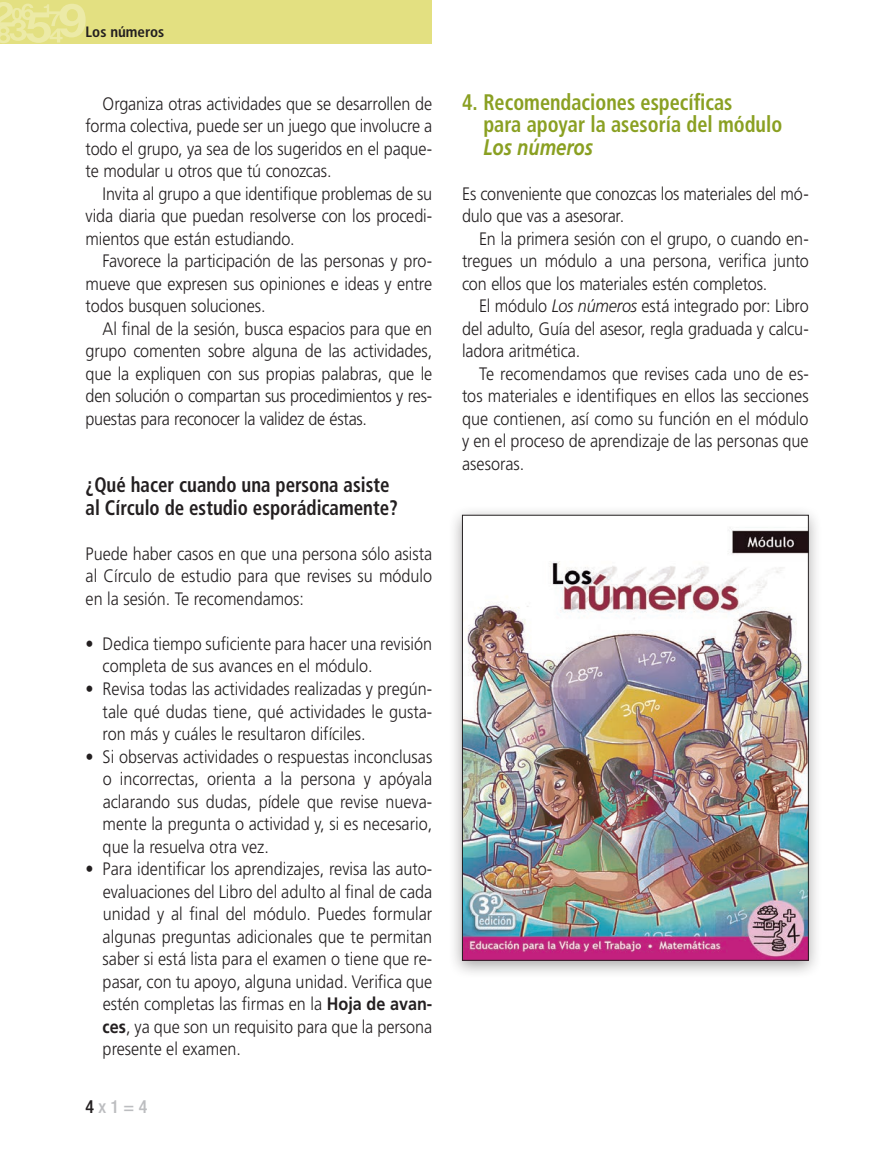
<style>
.page{position:relative;width:896px;height:1150px;background:#fff}
.page>*{position:absolute;margin:0;border:0;box-sizing:border-box;transform-origin:0 0}
.t1{font:700 condensed 22.5px/22.5px "Frutiger";color:#8aa022;scale:.9 1}
.t2{font:italic 700 22.5px "Frutiger";color:#8aa022;scale:.82 1}
.t3{font:700 condensed 21px/22.5px "Frutiger";color:#231f20;scale:.9 1}
.t4{font:300 18px/22.5px "Frutiger";letter-spacing:-.005em;color:#231f20;text-align:justify;scale:.9 1}
.t5{font:500 condensed 18px "Helvetica Neue LT Std";color:#bcbdc0}
.t6{font:700 condensed 15px "Frutiger";color:#231f20}
.s1{font-weight:700}
.s2{color:#231f20}
.s3{font-style:italic}
</style>
<div class="page">
<div style="left:0;top:0;width:432px;height:44px;background:#e3e081"></div>
<div style="left:448px;top:504px;width:374px;height:475px;background:#231f20;opacity:.4"></div>
<img style="left:464px;top:517px;width:342px;height:441px">
<div style="left:462px;top:515px;width:346px;height:445px;border:1px solid #231f20"></div>
<svg style="left:0;top:2px;width:86px;height:41px"></svg>
<p class="t6" style="left:86px;top:23px;width:80px">Los números</p>
<p class="t4" style="left:86px;top:92px;width:387px;text-indent:17px">Organiza otras actividades que se desarrollen de forma colectiva, puede ser un juego que involucre a todo el grupo, ya sea de los sugeridos en el paque&shy;te modular u otros que tú conozcas.</p>
<p class="t4" style="left:86px;top:182px;width:387px;text-indent:17px">Invita al grupo a que identifique problemas de su vida diaria que puedan resolverse con los procedi&shy;mientos que están estudiando.</p>
<p class="t4" style="left:86px;top:250px;width:386px;text-indent:17px">Favorece la participación de las personas y pro&shy;mueve que expresen sus opiniones e ideas y entre todos busquen soluciones.</p>
<p class="t4" style="left:86px;top:317px;width:387px;text-indent:17px">Al final de la sesión, busca espacios para que en grupo comenten sobre alguna de las actividades, que la expliquen con sus propias palabras, que le den solución o compartan sus procedimientos y res&shy;puestas para reconocer la validez de éstas.</p>
<p class="t3" style="left:86px;top:474px;width:348px">¿Qué hacer cuando una persona asiste al Círculo de estudio esporádicamente?</p>
<p class="t4" style="left:86px;top:542px;width:387px">Puede haber casos en que una persona sólo asista al Círculo de estudio para que revises su módulo en la sesión. Te recomendamos:</p>
<p class="t4" style="left:103px;top:632px;width:368px;text-indent:-17px">• Dedica tiempo suficiente para hacer una revisión completa de sus avances en el módulo.</p>
<p class="t4" style="left:103px;top:677px;width:368px;text-indent:-17px">• Revisa todas las actividades realizadas y pregún&shy;tale qué dudas tiene, qué actividades le gusta&shy;ron más y cuáles le resultaron difíciles.</p>
<p class="t4" style="left:103px;top:745px;width:368px;text-indent:-17px">• Si observas actividades o respuestas inconclusas o incorrectas, orienta a la persona y apóyala aclarando sus dudas, pídele que revise nueva&shy;mente la pregunta o actividad y, si es necesario, que la resuelva otra vez.</p>
<p class="t4" style="left:103px;top:857px;width:368px;text-indent:-17px">• Para identificar los aprendizajes, revisa las auto&shy;evaluaciones del Libro del adulto al final de cada unidad y al final del módulo. Puedes formular algunas preguntas adicionales que te permitan saber si está lista para el examen o tiene que re&shy;pasar, con tu apoyo, alguna unidad. Verifica que estén completas las firmas en la <span class="s1">Hoja de avan&shy;ces</span>, ya que son un requisito para que la persona presente el examen.</p>
<p class="t5" style="left:86px;top:1095px;width:63px"><span class="s2">4</span> x 1 = 4</p>
<p class="t1" style="left:483px;top:90px;width:334px;text-indent:-21px">4. Recomendaciones específicas<br>para apoyar la asesoría del módulo</p>
<p class="t2" style="left:483px;top:133px;width:135px">Los números</p>
<p class="t4" style="left:462px;top:182px;width:387px">Es conveniente que conozcas los materiales del mó&shy;dulo que vas a asesorar.</p>
<p class="t4" style="left:462px;top:227px;width:387px;text-indent:17px">En la primera sesión con el grupo, o cuando en&shy;tregues un módulo a una persona, verifica junto con ellos que los materiales estén completos.</p>
<p class="t4" style="left:462px;top:295px;width:387px;text-indent:17px">El módulo <span class="s3">Los números</span> está integrado por: Libro del adulto, Guía del asesor, regla graduada y calcu&shy;ladora aritmética.</p>
<p class="t4" style="left:462px;top:362px;width:387px;text-indent:17px">Te recomendamos que revises cada uno de es&shy;tos materiales e identifiques en ellos las secciones que contienen, así como su función en el módulo y en el proceso de aprendizaje de las personas que asesoras.</p>
</div>
